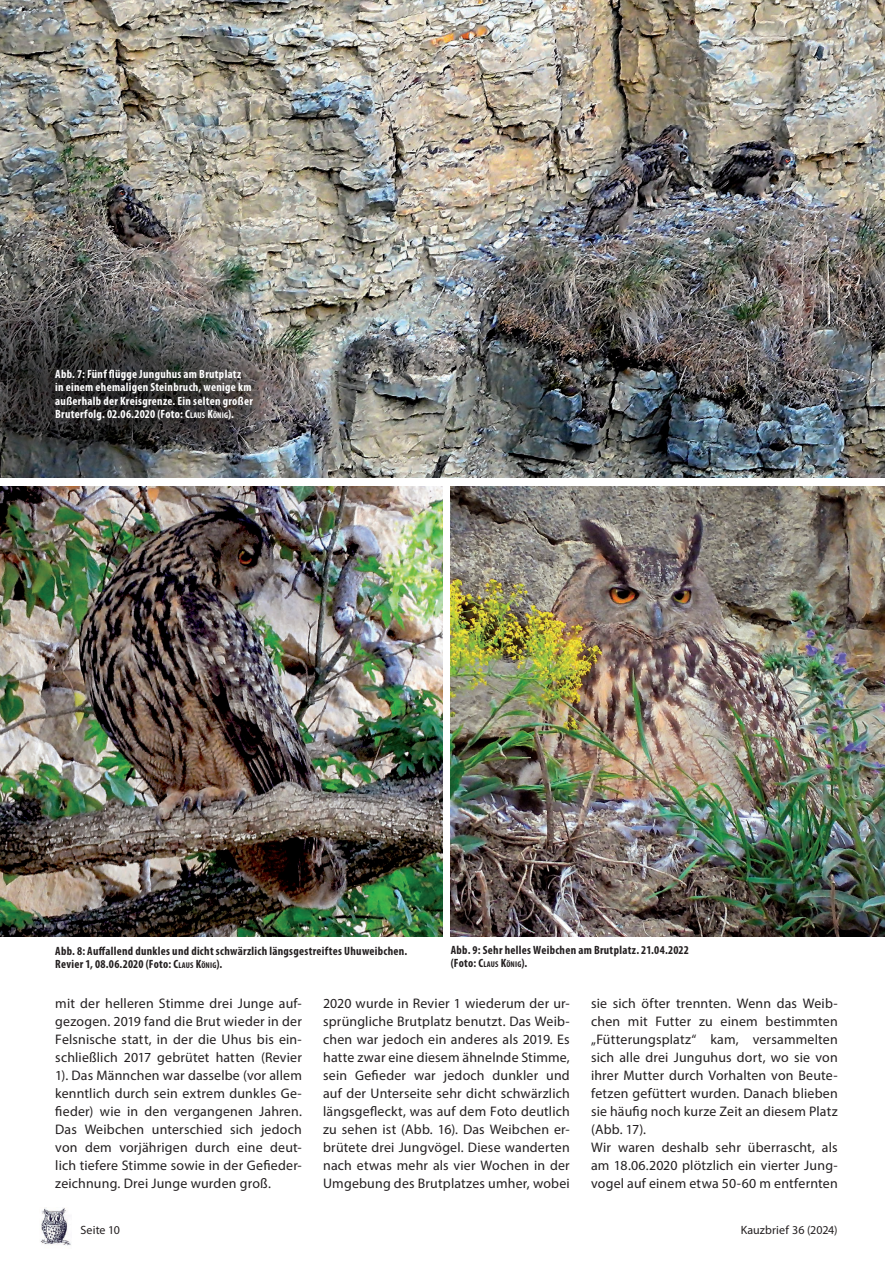
<style>
.page{position:relative;width:893px;height:1263px;background:#fff}
.page>*{position:absolute;margin:0;border:0;box-sizing:border-box;transform-origin:0 0}
.t1{font:13.8px/18px "Myriad Pro";letter-spacing:.015em;color:#231f20;text-align:justify}
.t2{font:700 condensed 12px/13.5px "Myriad Pro";letter-spacing:.025em;color:#231f20}
.t3{font:700 condensed 12px/13.5px "Myriad Pro";letter-spacing:.025em;color:#fff}
.t4{font:12px "Myriad Pro";letter-spacing:.01em;color:#231f20}
.t5{font:700 condensed 8.4px "Myriad Pro";letter-spacing:.025em;color:#231f20}
.s1{font-style:inherit}
.s2{font-size:8.4px}
.s3{font-size:12px}
</style>
<div class="page">
<img style="left:40px;top:1208px;width:31px;height:38px">
<img style="left:0;top:0;width:884px;height:477px">
<img style="left:0;top:486px;width:442px;height:450px">
<img style="left:451px;top:486px;width:433px;height:450px">
<svg style="left:0;top:343px;width:268px;height:108px;background:#373636"></svg>
<p class="t3" style="left:55px;top:367px;width:199px">Abb. 7: Fünf flügge Junguhus am Brutplatz<br>in einem ehemaligen Steinbruch, wenige km außerhalb der Kreisgrenze. Ein selten großer Bruterfolg. 02.06.2020 (Foto: <span class="s1">C</span><span class="s2">LAUS</span> <span class="s1">K</span><span class="s2">ÖNIG</span><span class="s1">).</span></p>
<p class="t2" style="left:55px;top:943px;width:354px">Abb. 8: Auffallend dunkles und dicht schwärzlich längsgestreiftes Uhuweibchen.<br>Revier 1, 08.06.2020 (Foto: <span class="s1">C</span><span class="s2">LAUS</span> <span class="s1">K</span><span class="s2">ÖNIG</span><span class="s1">).</span></p>
<p class="t2" style="left:451px;top:943px;width:240px">Abb. 9: Sehr helles Weibchen am Brutplatz. 21.04.2022</p>
<p class="t5" style="left:451px;top:959px;width:78px"><span class="s3">(Foto:</span> <span class="s3">C</span>LAUS <span class="s3">K</span>ÖNIG<span class="s3">).</span></p>
<p class="t1" style="left:55px;top:994px;width:248px">mit der helleren Stimme drei Junge auf&shy;gezogen. 2019 fand die Brut wieder in der Felsnische statt, in der die Uhus bis ein&shy;schließlich 2017 gebrütet hatten (Revier 1). Das Männchen war dasselbe (vor allem kenntlich durch sein extrem dunkles Ge&shy;fieder) wie in den vergangenen Jahren.<br>Das Weibchen unterschied sich jedoch von dem vorjährigen durch eine deut&shy;lich tiefere Stimme sowie in der Gefieder&shy;zeichnung. Drei Junge wurden groß.</p>
<p class="t1" style="left:323px;top:994px;width:248px">2020 wurde in Revier 1 wiederum der ur&shy;sprüngliche Brutplatz benutzt. Das Weib&shy;chen war jedoch ein anderes als 2019. Es hatte zwar eine diesem ähnelnde Stimme, sein Gefieder war jedoch dunkler und auf der Unterseite sehr dicht schwärzlich längsgefleckt, was auf dem Foto deutlich zu sehen ist (Abb. 16). Das Weibchen er&shy;brütete drei Jungvögel. Diese wanderten nach etwas mehr als vier Wochen in der Umgebung des Brutplatzes umher, wobei</p>
<p class="t1" style="left:591px;top:994px;width:248px;text-align:left">sie sich öfter trennten. Wenn das Weib&shy;chen mit Futter zu einem bestimmten „Fütterungsplatz“ kam, versammelten sich alle drei Junguhus dort, wo sie von ihrer Mutter durch Vorhalten von Beute&shy;fetzen gefüttert wurden. Danach blieben sie häufig noch kurze Zeit an diesem Platz (Abb. 17).<br>Wir waren deshalb sehr überrascht, als am 18.06.2020 plötzlich ein vierter Jung&shy;vogel auf einem etwa 50-60 m entfernten</p>
<p class="t4" style="left:81px;top:1222px;width:41px">Seite 10</p>
<p class="t4" style="left:741px;top:1222px;width:99px">Kauzbrief 36 (2024)</p>
</div>
